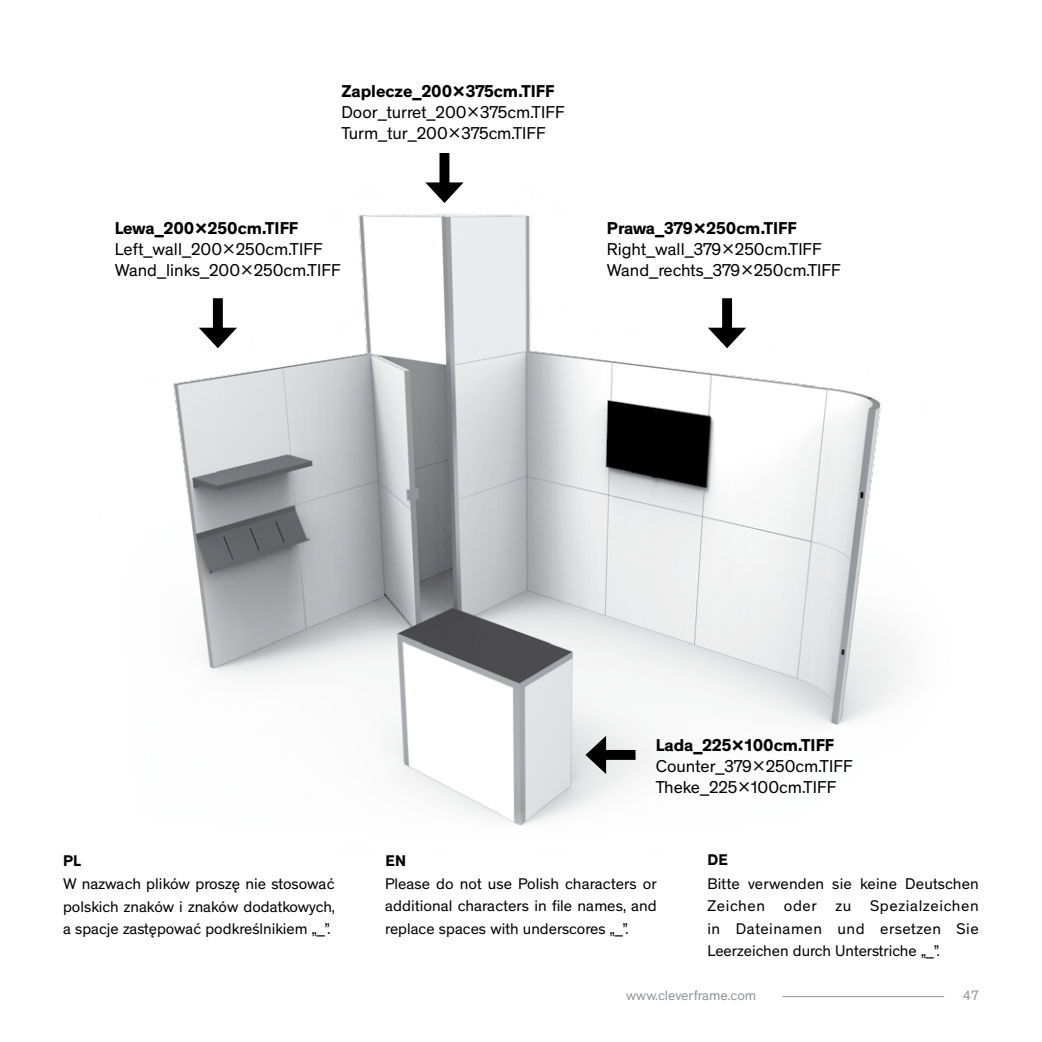
<style>
.page{position:relative;width:1042px;height:1042px;background:#fff}
.page>*{position:absolute;margin:0;border:0;box-sizing:border-box;transform-origin:0 0}
.t1{font:17.5px/21px "Theinhardt";color:#000}
.t2{font:700 17.5px "Theinhardt";color:#000}
.t3{font:15.75px/22.4px "Theinhardt";color:#000;text-align:justify}
.t4{font:700 15.75px "Theinhardt";color:#000}
.t5{font:14px "Theinhardt";color:#939598}
</style>
<div class="page">
<hr style="left:782px;top:996px;width:162px;height:1px;background:#939598">
<img style="left:173px;top:171px;width:730px;height:655px">
<div style="left:213px;top:298px;width:10px;height:38px;background:#000"></div>
<svg style="left:199px;top:328px;width:38px;height:20px"></svg>
<div style="left:439px;top:153px;width:10px;height:37px;background:#000"></div>
<svg style="left:425px;top:182px;width:39px;height:21px"></svg>
<div style="left:722px;top:298px;width:10px;height:38px;background:#000"></div>
<svg style="left:708px;top:328px;width:38px;height:20px"></svg>
<div style="left:598px;top:750px;width:37px;height:10px;background:#000"></div>
<svg style="left:585px;top:736px;width:21px;height:38px"></svg>
<p class="t2" style="left:341px;top:80px;width:214px">Zaplecze_200x375cm.TIFF</p>
<p class="t1" style="left:341px;top:102px;width:225px">Door_turret_200x375cm.TIFF<br>Turm_tur_200x375cm.TIFF</p>
<p class="t2" style="left:115px;top:217px;width:185px">Lewa_200x250cm.TIFF</p>
<p class="t1" style="left:115px;top:239px;width:227px">Left_wall_200x250cm.TIFF<br>Wand_links_200x250cm.TIFF</p>
<p class="t2" style="left:607px;top:217px;width:191px">Prawa_379x250cm.TIFF</p>
<p class="t1" style="left:607px;top:239px;width:235px">Right_wall_379x250cm.TIFF<br>Wand_rechts_379x250cm.TIFF</p>
<p class="t2" style="left:656px;top:734px;width:180px">Lada_225x100cm.TIFF</p>
<p class="t1" style="left:656px;top:756px;width:198px">Counter_379x250cm.TIFF<br>Theke_225x100cm.TIFF</p>
<p class="t4" style="left:63px;top:850px;width:20px">PL</p>
<p class="t4" style="left:385px;top:850px;width:22px">EN</p>
<p class="t4" style="left:707px;top:850px;width:22px">DE</p>
<p class="t3" style="left:63px;top:873px;width:273px">W nazwach plików proszę nie stosować polskich znaków i znaków dodatkowych, a spacje zastępować podkreślnikiem ‚_”.</p>
<p class="t3" style="left:707px;top:873px;width:273px">Bitte verwenden sie keine Deutschen Zeichen oder zu Spezialzeichen in Dateinamen und ersetzen Sie Leerzeichen durch Unterstriche ‚_”.</p>
<p class="t3" style="left:385px;top:873px;width:273px">Please do not use Polish characters or additional characters in file names, and replace spaces with underscores ‚_”.</p>
<p class="t5" style="left:626px;top:987px;width:132px">www.cleverframe.com</p>
<p class="t5" style="left:962px;top:987px;width:18px">47</p>
</div>
